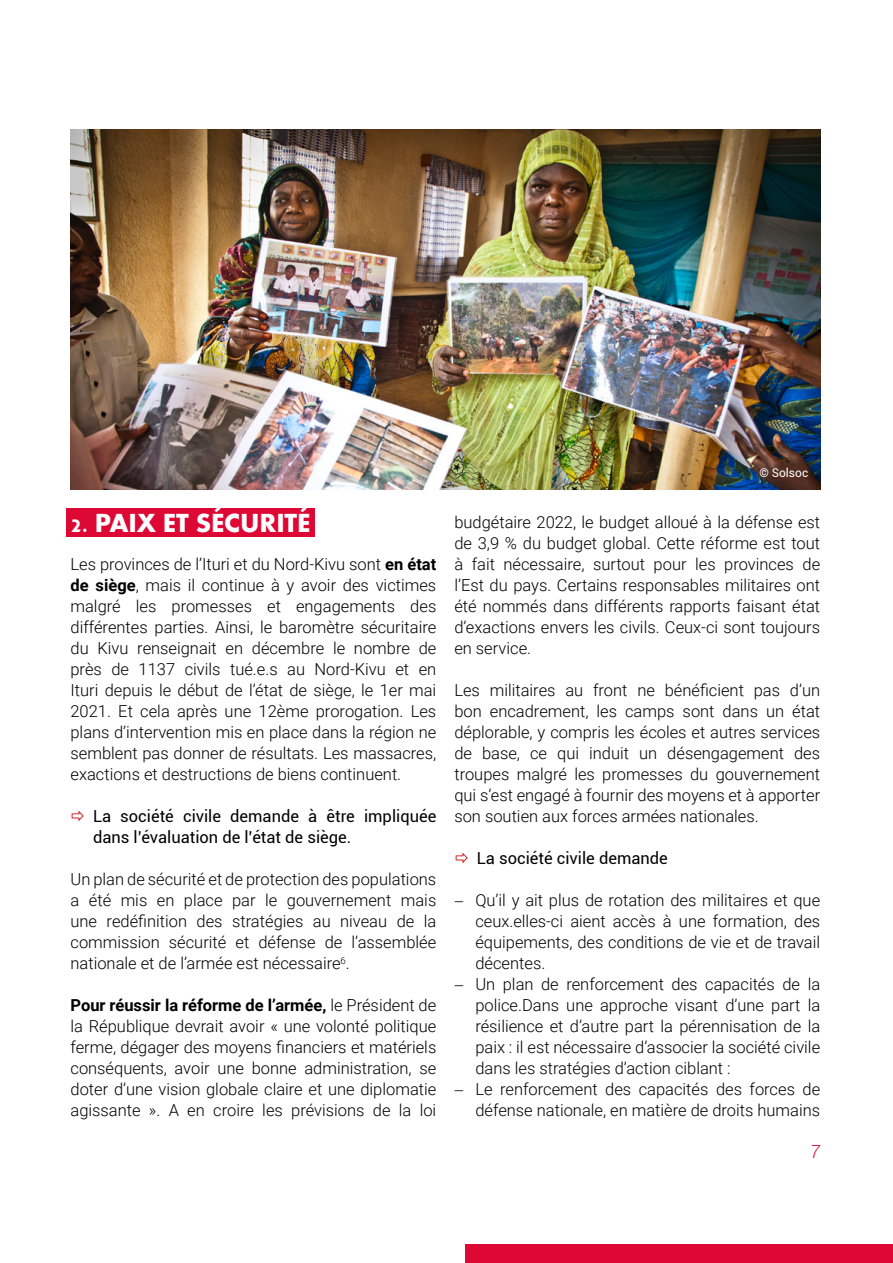
<style>
.page{position:relative;width:893px;height:1263px;background:#fff}
.page>*{position:absolute;margin:0;border:0;box-sizing:border-box;transform-origin:0 0}
.t1{font:700 27px "Aharoni";letter-spacing:-.005em;color:#fff}
.t2{font:italic 300 18px "Roboto";color:#dd0833}
.t3{font:300 16.5px/21px "Roboto";color:#000;text-align:justify}
.t4{font:16.5px/21px "Roboto";color:#000}
.t5{font:12px "Roboto";color:#fff}
.s1{font-weight:700}
</style>
<div class="page">
<div style="left:466px;top:1243px;width:427px;height:20px;background:#dd0833"></div>
<div style="left:66px;top:508px;width:249px;height:29px;background:#dd0833"></div>
<img style="left:70px;top:129px;width:750px;height:360px">
<h1 class="t1" style="left:70px;top:507px;width:241px">2. PAIX ET SÉCURITÉ</h1>
<p class="t3" style="left:70px;top:553px;width:367px">Les provinces de l’Ituri et du Nord-Kivu sont <span class="s1">en état de siège</span>, mais il continue à y avoir des victimes malgré les promesses et engagements des différentes parties. Ainsi, le baromètre sécuritaire du Kivu renseignait en décembre le nombre de près de 1137 civils tué.e.s au Nord-Kivu et en Ituri depuis le début de l’état de siège, le 1er mai 2021. Et cela après une 12ème prorogation. Les plans d’intervention mis en place dans la région ne semblent pas donner de résultats. Les massacres, exactions et destructions de biens continuent.</p>
<p class="t4" style="left:93px;top:805px;width:345px">La société civile demande à être impliquée dans l’évaluation de l’état de siège.</p>
<p class="t3" style="left:70px;top:868px;width:367px">Un plan de sécurité et de protection des populations a été mis en place par le gouvernement mais une redéfinition des stratégies au niveau de la commission sécurité et défense de l’assemblée nationale et de l’armée est nécessaire<sup>6</sup>.</p>
<p class="t3" style="left:71px;top:994px;width:367px"><span class="s1">Pour réussir la réforme de l’armée,</span> le Président de la République devrait avoir « une volonté politique ferme, dégager des moyens financiers et matériels conséquents, avoir une bonne administration, se doter d’une vision globale claire et une diplomatie agissante ». A en croire les prévisions de la loi</p>
<p class="t5" style="left:759px;top:465px;width:50px">© Solsoc</p>
<p class="t3" style="left:454px;top:511px;width:367px">budgétaire 2022, le budget alloué à la défense est de 3,9 % du budget global. Cette réforme est tout à fait nécessaire, surtout pour les provinces de l’Est du pays. Certains responsables militaires ont été nommés dans différents rapports faisant état d’exactions envers les civils. Ceux-ci sont toujours en service.</p>
<p class="t3" style="left:454px;top:679px;width:367px">Les militaires au front ne bénéficient pas d’un bon encadrement, les camps sont dans un état déplorable, y compris les écoles et autres services de base, ce qui induit un désengagement des troupes malgré les promesses du gouvernement qui s’est engagé à fournir des moyens et à apporter son soutien aux forces armées nationales.</p>
<p class="t4" style="left:477px;top:847px;width:192px">La société civile demande</p>
<p class="t3" style="left:454px;top:889px;width:367px">− Qu’il y ait plus de rotation des militaires et que</p>
<p class="t3" style="left:475px;top:910px;width:346px">ceux.elles-ci aient accès à une formation, des</p>
<p class="t3" style="left:475px;top:931px;width:346px">équipements, des conditions de vie et de travail</p>
<p class="t3" style="left:475px;top:952px;width:71px">décentes.</p>
<p class="t3" style="left:454px;top:973px;width:367px">− Un plan de renforcement des capacités de la</p>
<p class="t3" style="left:475px;top:994px;width:346px">police.Dans une approche visant d’une part la</p>
<p class="t3" style="left:475px;top:1015px;width:346px">résilience et d’autre part la pérennisation de la</p>
<p class="t3" style="left:475px;top:1036px;width:346px">paix : il est nécessaire d’associer la société civile</p>
<p class="t3" style="left:475px;top:1057px;width:257px">dans les stratégies d’action ciblant :</p>
<p class="t3" style="left:454px;top:1078px;width:367px">− Le renforcement des capacités des forces de</p>
<p class="t3" style="left:475px;top:1099px;width:346px">défense nationale, en matière de droits humains</p>
<p class="t2" style="left:810px;top:1139px;width:11px">7</p>
</div>
